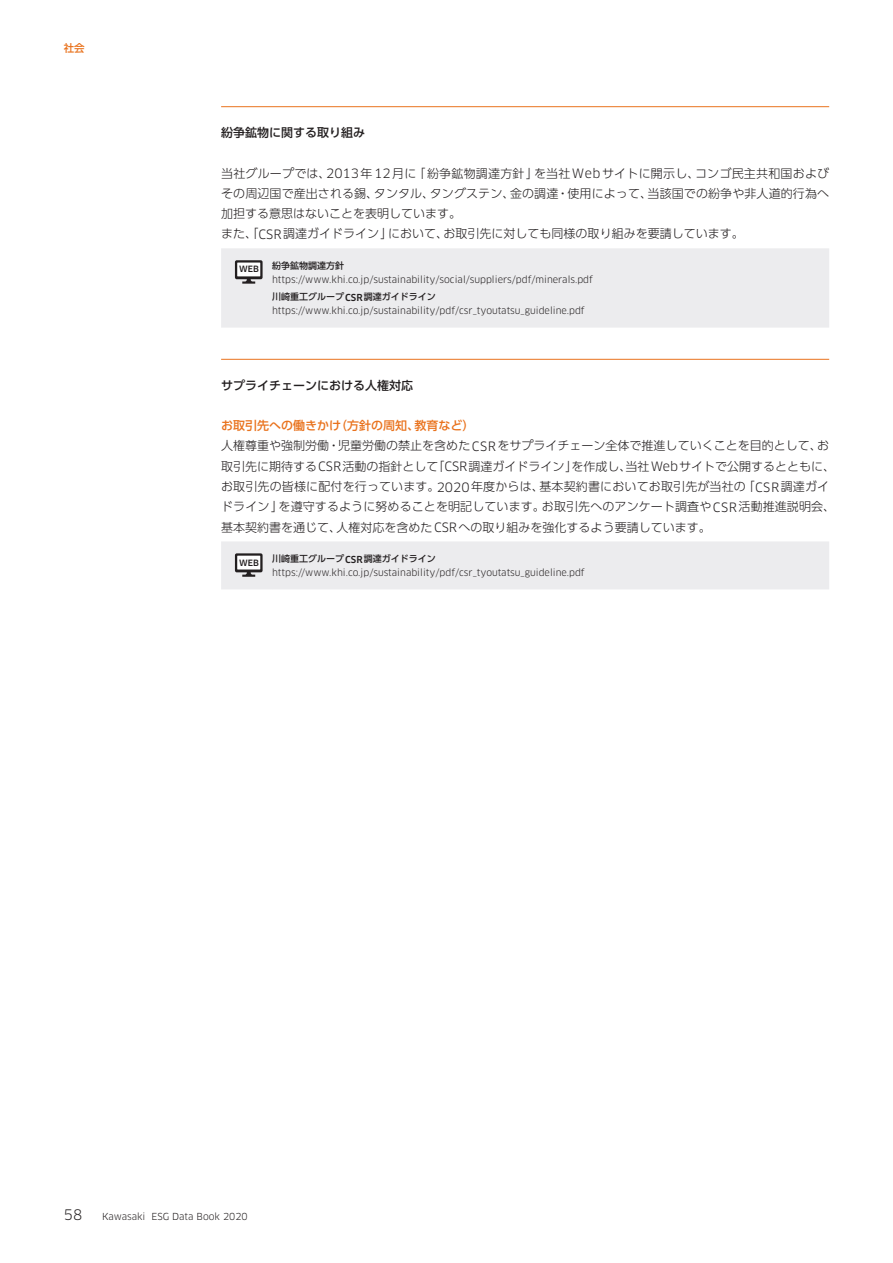
<style>
.page{position:relative;width:893px;height:1263px;background:#fff}
.page>*{position:absolute;margin:0;border:0;box-sizing:border-box;transform-origin:0 0}
.t1{font:14.1px "Clan OT";color:#231f20}
.本文{font:300 12px/20.2px "UD Shin Go Pr 6";color:#231f20;text-align:justify}
.見出し01{font:500 12px "UD Shin Go Pr 6";color:#231f20}
.見出し02_オレンジ{font:500 12px "UD Shin Go Pr 6";color:#e9731e}
.t2{font:500 10.5px "UD Shin Go Pr 6";color:#e9731e}
.WEB誘導URL{font:9.45px "Clan OT";color:#231f20}
.WEB誘導タイトル{font:500 9px "UD Shin Go Pr 6";color:#231f20}
.t3{font:500 8.55px "Clan OT";letter-spacing:-.005em;color:#231f20}
.s1{font-family:"Clan OT";font-weight:400;font-size:12.6px}
.s2{font-family:"Clan OT";font-size:9.45px}
</style>
<div class="page">
<hr style="left:221px;top:106px;width:608px;height:1px;background:#e9731e">
<hr style="left:221px;top:359px;width:608px;height:1px;background:#e9731e">
<div style="left:221px;top:248px;width:608px;height:80px;background:#ececee"></div>
<svg style="left:235px;top:260px;width:28px;height:24px"></svg>
<div style="left:221px;top:541px;width:608px;height:48px;background:#ececee"></div>
<p class="t2" style="left:64px;top:39px;width:22px">社会</p>
<p class="見出し01" style="left:221px;top:123px;width:145px">紛争鉱物に関する取り組み</p>
<p class="本文" style="left:221px;top:162px;width:610px">当社グループでは、<span class="s1">2013</span>年<span class="s1">12</span>月に「紛争鉱物調達方針」を当社<span class="s1">Web</span>サイトに開示し、コンゴ民主共和国およびその周辺国で産出される錫、タンタル、タングステン、金の調達・使用によって、当該国での紛争や非人道的行為へ加担する意思はないことを表明しています。</p>
<p class="本文" style="left:221px;top:223px;width:524px">また、「<span class="s1">CSR</span>調達ガイドライン」において、お取引先に対しても同様の取り組みを要請しています。</p>
<p class="t3" style="left:239px;top:264px;width:21px">WEB</p>
<p class="WEB誘導タイトル" style="left:272px;top:258px;width:73px">紛争鉱物調達方針</p>
<p class="WEB誘導URL" style="left:272px;top:274px;width:322px">https://www.khi.co.jp/sustainability/social/suppliers/pdf/minerals.pdf</p>
<p class="WEB誘導タイトル" style="left:272px;top:290px;width:165px">川崎重工グループ<span class="s2">CSR</span>調達ガイドライン</p>
<p class="WEB誘導URL" style="left:272px;top:305px;width:314px">https://www.khi.co.jp/sustainability/pdf/csr_tyoutatsu_guideline.pdf</p>
<p class="見出し01" style="left:221px;top:375px;width:194px">サプライチェーンにおける人権対応</p>
<p class="見出し02_オレンジ" style="left:221px;top:416px;width:255px">お取引先への働きかけ（方針の周知、教育など）</p>
<p class="本文" style="left:221px;top:435px;width:616px;text-align:left">人権尊重や強制労働・児童労働の禁止を含めた<span class="s1">CSR</span>をサプライチェーン全体で推進していくことを目的として、お取引先に期待する<span class="s1">CSR</span>活動の指針として「<span class="s1">CSR</span>調達ガイドライン」を作成し、当社<span class="s1">Web</span>サイトで公開するとともに、お取引先の皆様に配付を行っています。<span class="s1">2020</span>年度からは、基本契約書においてお取引先が当社の「<span class="s1">CSR</span>調達ガイドライン」を遵守するように努めることを明記しています。お取引先へのアンケート調査や<span class="s1">CSR</span>活動推進説明会、基本契約書を通じて、人権対応を含めた<span class="s1">CSR</span>への取り組みを強化するよう要請しています。</p>
<p class="t3" style="left:239px;top:557px;width:21px">WEB</p>
<p class="WEB誘導タイトル" style="left:272px;top:551px;width:165px">川崎重工グループ<span class="s2">CSR</span>調達ガイドライン</p>
<p class="WEB誘導URL" style="left:272px;top:567px;width:314px">https://www.khi.co.jp/sustainability/pdf/csr_tyoutatsu_guideline.pdf</p>
<p class="t1" style="left:64px;top:1206px;width:20px">58</p>
<p class="WEB誘導URL" style="left:102px;top:1211px;width:147px">Kawasaki ESG Data Book 2020</p>
</div>
